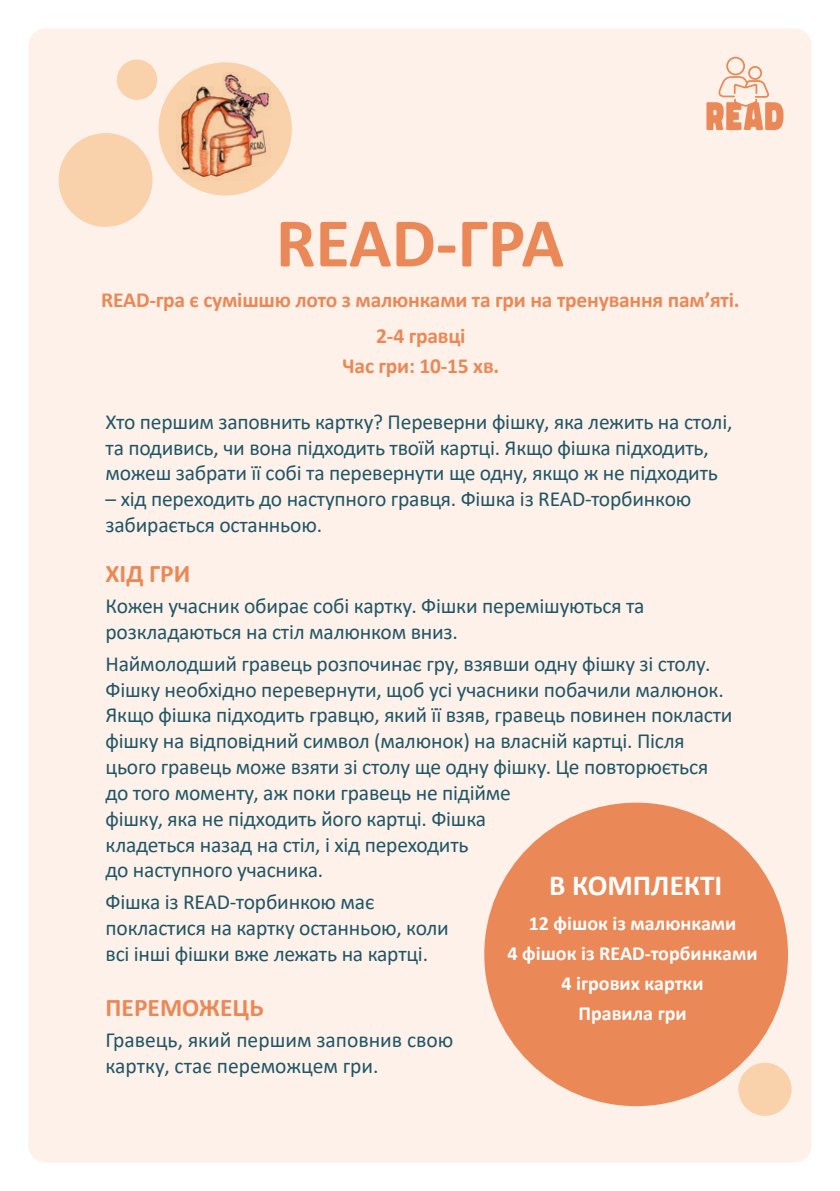
<style>
.page{position:relative;width:840px;height:1191px;background:#fff}
.page>*{position:absolute;margin:0;border:0;box-sizing:border-box;transform-origin:0 0}
.t1{font:700 70.4px "Calibri";color:#ea8957}
.t2{font:700 29.2px "Calibri";color:#fff}
.t3{font:700 25.4px "Calibri";color:#ea8957}
.t4{font:21.6px/25.8px "Calibri";letter-spacing:-.01em;color:#215666}
.t5{font:700 21.6px/30px "Calibri";letter-spacing:-.01em;color:#ea8957;text-align:center}
.t6{font:700 20px/30px "Calibri";color:#fff;text-align:center}
</style>
<div class="page">
<div style="left:28px;top:28px;width:783px;height:1134px;background:#fdf1e9;border-radius:17px"></div>
<div style="left:59px;top:133px;width:93px;height:94px;background:#f9d1aa;border-radius:50%"></div>
<div style="left:158px;top:62px;width:133px;height:133px;background:#f9d1aa;border-radius:50%"></div>
<img style="left:177px;top:73px;width:96px;height:107px">
<div style="left:484px;top:802px;width:303px;height:304px;background:#ea8957;border-radius:50%"></div>
<div style="left:738px;top:1062px;width:53px;height:53px;background:#f9d1aa;border-radius:50%"></div>
<div style="left:117px;top:60px;width:40px;height:40px;background:#f9d1aa;border-radius:50%"></div>
<div style="left:725px;top:57px;width:19px;height:18px;border:2px solid #ea8957;border-radius:50%"></div>
<div style="left:747px;top:66px;width:14px;height:14px;border:2px solid #ea8957;border-radius:50%"></div>
<svg style="left:706px;top:75px;width:77px;height:55px"></svg>
<h1 class="t1" style="left:276px;top:193px;width:289px">READ-ГРА</h1>
<p class="t5" style="left:101px;top:285px;width:639px">READ-гра є сумішшю лото з малюнками та гри на тренування пам’яті.</p>
<p class="t5" style="left:342px;top:320px;width:158px">2-4 гравці<br>Час гри: 10-15 хв.</p>
<p class="t4" style="left:105px;top:408px;width:628px">Хто першим заповнить картку? Переверни фішку, яка лежить на столі, та подивись, чи вона підходить твоїй картці. Якщо фішка підходить, можеш забрати її собі та перевернути ще одну, якщо ж не підходить</p>
<p class="t4" style="left:105px;top:485px;width:587px">– хід переходить до наступного гравця. Фішка із READ-торбинкою забирається останньою.</p>
<p class="t3" style="left:105px;top:555px;width:86px">ХІД ГРИ</p>
<p class="t4" style="left:105px;top:593px;width:540px">Кожен учасник обирає собі картку. Фішки перемішуються та розкладаються на стіл малюнком вниз.</p>
<p class="t4" style="left:105px;top:650px;width:628px">Наймолодший гравець розпочинає гру, взявши одну фішку зі столу.<br>Фішку необхідно перевернути, щоб усі учасники побачили малюнок.<br>Якщо фішка підходить гравцю, який її взяв, гравець повинен покласти фішку на відповідний символ (малюнок) на власній картці. Після цього гравець може взяти зі столу ще одну фішку. Це повторюється до того моменту, аж поки гравець не підійме<br>фішку, яка не підходить його картці. Фішка<br>кладеться назад на стіл, і хід переходить<br>до наступного учасника.</p>
<p class="t4" style="left:105px;top:888px;width:344px">Фішка із READ-торбинкою має покластися на картку останньою, коли всі інші фішки вже лежать на картці.</p>
<p class="t3" style="left:105px;top:989px;width:159px">ПЕРЕМОЖЕЦЬ</p>
<p class="t4" style="left:105px;top:1026px;width:349px">Гравець, який першим заповнив свою картку, стає переможцем гри.</p>
<h2 class="t2" style="left:548px;top:865px;width:175px">В КОМПЛЕКТІ</h2>
<p class="t6" style="left:507px;top:908px;width:251px">12 фішок із малюнками<br>4 фішок із READ-торбинками<br>4 ігрових картки<br>Правила гри</p>
</div>
